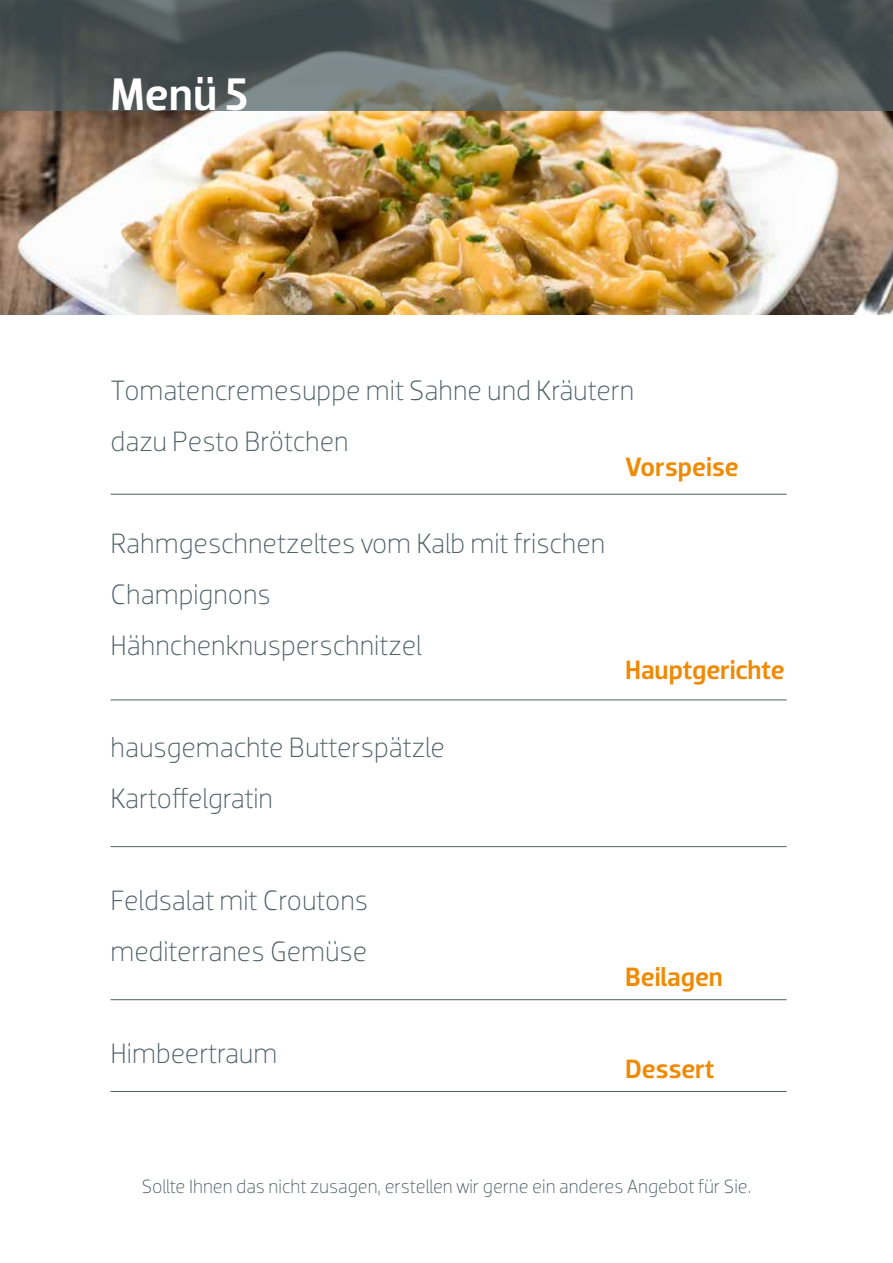
<style>
.page{position:relative;width:893px;height:1263px;background:#fff}
.page>*{position:absolute;margin:0;border:0;box-sizing:border-box;transform-origin:0 0}
.t1{font:500 46.5px "Dobra";color:#fff}
.t2{font:300 28.5px/51px "Dobra";color:#4f6166}
.t3{font:500 27px "Dobra";letter-spacing:-.005em;color:#f08a03}
.t4{font:300 19.5px "Dobra";color:#4f6166}
</style>
<div class="page">
<img style="left:0;top:111px;width:893px;height:204px">
<svg style="left:0;top:0;width:893px;height:111px;background:#525a5a"></svg>
<hr style="left:111px;top:494px;width:676px;height:1px;background:#4f6166">
<hr style="left:111px;top:699px;width:676px;height:1px;background:#4f6166">
<hr style="left:111px;top:846px;width:676px;height:1px;background:#4f6166">
<hr style="left:111px;top:999px;width:676px;height:1px;background:#4f6166">
<hr style="left:111px;top:1091px;width:676px;height:1px;background:#4f6166">
<h1 class="t1" style="left:111px;top:67px;width:139px">Menü 5</h1>
<p class="t2" style="left:111px;top:365px;width:525px">Tomatencremesuppe mit Sahne und Kräutern dazu Pesto Brötchen</p>
<p class="t2" style="left:111px;top:518px;width:496px">Rahmgeschnetzeltes vom Kalb mit frischen<br>Champignons<br>Hähnchenknusperschnitzel</p>
<p class="t2" style="left:111px;top:722px;width:336px">hausgemachte Butterspätzle<br>Kartoffelgratin</p>
<p class="t3" style="left:625px;top:451px;width:115px">Vorspeise</p>
<p class="t3" style="left:625px;top:654px;width:161px">Hauptgerichte</p>
<p class="t2" style="left:111px;top:875px;width:259px">Feldsalat mit Croutons mediterranes Gemüse</p>
<p class="t2" style="left:111px;top:1028px;width:168px">Himbeertraum</p>
<p class="t3" style="left:625px;top:960px;width:99px">Beilagen</p>
<p class="t3" style="left:625px;top:1053px;width:91px">Dessert</p>
<p class="t4" style="left:142px;top:1174px;width:611px">Sollte Ihnen das nicht zusagen, erstellen wir gerne ein anderes Angebot für Sie.</p>
</div>
